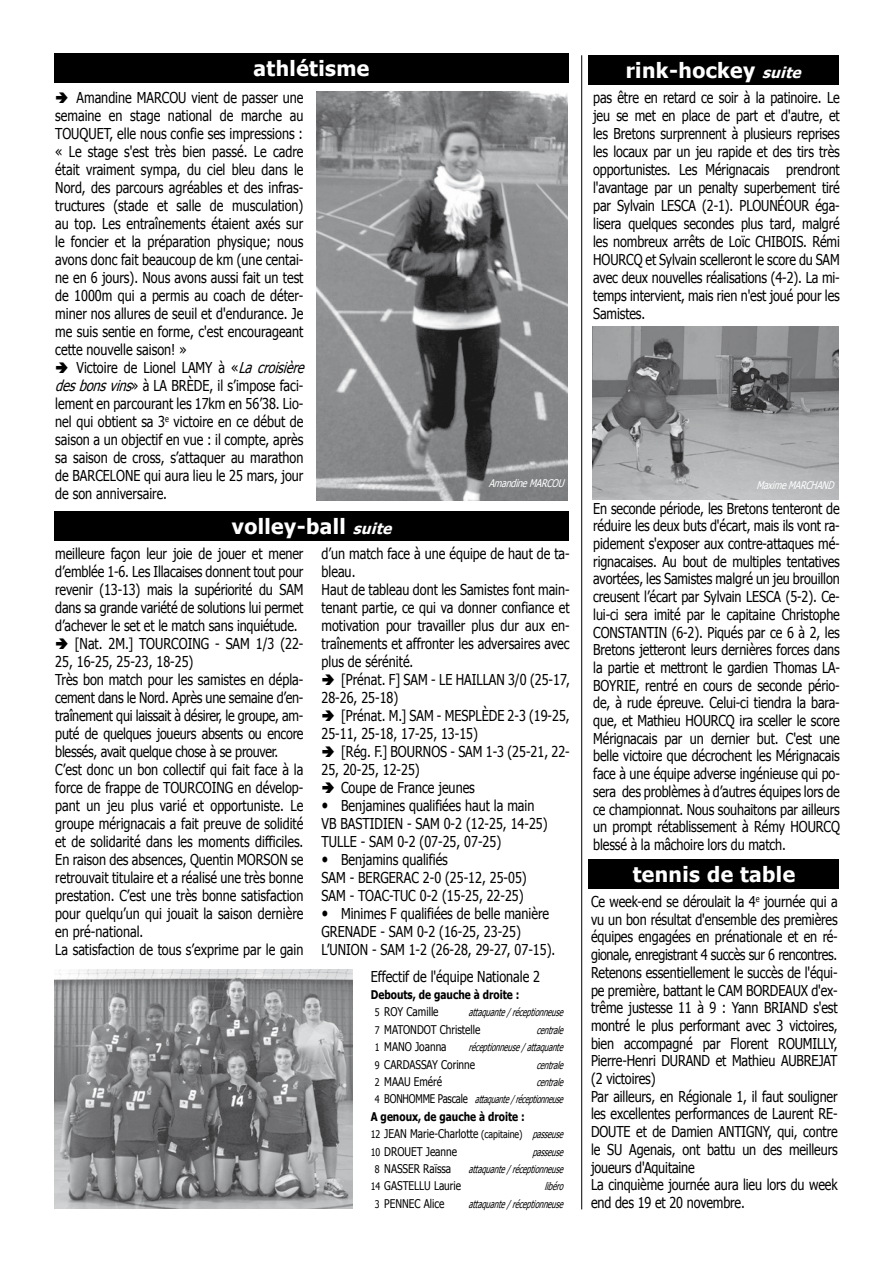
<style>
.page{position:relative;width:893px;height:1263px;background:#fff}
.page>*{position:absolute;margin:0;border:0;box-sizing:border-box;transform-origin:0 0}
.t1{font:700 21px "Tahoma";letter-spacing:.02em;color:#fff}
.t2{font:15px/18px "Tahoma";letter-spacing:-.005em;color:#000;scale:.84 1}
.t3{font:12px/17.4px "Tahoma";color:#000;scale:.84 1}
.t4{font:700 12px/17.4px "Tahoma";color:#000;scale:.84 1}
.t5{font:italic 10.5px/17.4px "Tahoma";color:#000;text-align:right;scale:.72 1}
.t6{font:italic 10.5px "Tahoma";color:#fff;scale:.85 1}
.s1{font-style:italic;font-size:15px}
.s2{font-style:italic}
.s3{font-weight:400;font-size:10.5px}
.s4{font-weight:400}
.s5{font-size:10.5px}
.s6{font-style:normal}
.s7{font-style:normal;font-size:12px}
.s8{font-weight:700}
.s9{font-style:italic;font-size:10.5px}
</style>
<div class="page">
<div style="left:588px;top:859px;width:251px;height:30px;background:#000"></div>
<div style="left:588px;top:55px;width:250px;height:30px;background:#000"></div>
<div style="left:54px;top:53px;width:515px;height:30px;background:#000"></div>
<div style="left:54px;top:511px;width:515px;height:30px;background:#000"></div>
<hr style="left:581px;top:55px;width:1px;height:1154px;background:#000">
<img style="left:317px;top:91px;width:251px;height:410px">
<img style="left:54px;top:970px;width:299px;height:238px">
<img style="left:592px;top:326px;width:246px;height:173px">
<h1 class="t1" style="left:254px;top:54px;width:117px">athlétisme</h1>
<h1 class="t1" style="left:626px;top:56px;width:182px">rink-hockey <span class="s1">suite</span></h1>
<p class="t2" style="left:55px;top:88px;width:297px;text-align:justify;text-indent:21px">Amandine Marcou vient de passer une semaine en stage national de marche au TOUQUET, elle nous confie ses impressions : « Le stage s'est très bien passé. Le cadre était vraiment sympa, du ciel bleu dans le Nord, des parcours agréables et des infras&shy;tructures (stade et salle de musculation) au top. Les entraînements étaient axés sur le foncier et la préparation physique; nous avons donc fait beaucoup de km (une centai&shy;ne en 6 jours). Nous avons aussi fait un test de 1000m qui a permis au coach de déter&shy;miner nos allures de seuil et d'endurance. Je me suis sentie en forme, c'est encourageant cette nouvelle saison! »</p>
<p class="t2" style="left:55px;top:358px;width:303px;text-indent:21px">Victoire de Lionel LAMY à «<span class="s2">Lacroisière desbonsvins</span>» à LA BRÈDE, il s’impose faci&shy;lement en parcourant les 17km en 56’38. Lio&shy;nel qui obtient sa 3<sup>e</sup> victoire en ce début de saison a un objectif en vue : il compte, après sa saison de cross, s’attaquer au marathon de BARCELONE qui aura lieu le 25 mars, jour de son anniversaire.</p>
<p class="t2" style="left:593px;top:88px;width:295px;text-align:justify">pas être en retard ce soir à la patinoire. Le jeu se met en place de part et d'autre, et les Bretons surprennent à plusieurs reprises les locaux par un jeu rapide et des tirs très opportunistes. Les Mérignacais prendront l'avantage par un penalty superbement tiré par Sylvain LESCA (2-1). PLOUNÉOUR éga&shy;lisera quelques secondes plus tard, malgré les nombreux arrêts de Loïc CHIBOIS. Rémi HOURCQ et Sylvain scelleront le score du SAM avec deux nouvelles réalisations (4-2). La mi&shy;temps intervient, mais rien n'est joué pour les Samistes.</p>
<p class="t6" style="left:489px;top:476px;width:83px">AmandineMarcou</p>
<p class="t6" style="left:756px;top:478px;width:72px">MaximeMarchand</p>
<h1 class="t1" style="left:232px;top:512px;width:166px">volley-ball <span class="s1">suite</span></h1>
<p class="t2" style="left:55px;top:544px;width:297px">meilleure façon leur joie de jouer et mener</p>
<p class="t2" style="left:55px;top:562px;width:297px">d’emblée 1-6. Les Illacaises donnent tout pour</p>
<p class="t2" style="left:55px;top:580px;width:297px">revenir (13-13) mais la supériorité du SAM</p>
<p class="t2" style="left:55px;top:598px;width:297px">dans sa grande variété de solutions lui permet</p>
<p class="t2" style="left:55px;top:616px;width:290px">d’achever le set et le match sans inquiétude.</p>
<p class="t2" style="left:75px;top:634px;width:134px">[Nat. 2M.] Tourcoing</p>
<p class="t2" style="left:215px;top:634px;width:107px">- SAM 1/3 (22-</p>
<p class="t2" style="left:55px;top:652px;width:297px">25, 16-25, 25-23, 18-25)<br>Très bon match pour les samistes en dépla&shy;cement dans le Nord. Après une semaine d’en&shy;traînement qui laissait à désirer, le groupe, am&shy;puté de quelques joueurs absents ou encore blessés, avait quelque chose à se prouver.<br>C’est donc un bon collectif qui fait face à la force de frappe de Tourcoing</p>
<p class="t2" style="left:55px;top:778px;width:297px;text-align:justify;text-indent:182px">en dévelop&shy;pant un jeu plus varié et opportuniste. Le groupe mérignacais a fait preuve de solidité et de solidarité dans les moments difficiles.<br>En raison des absences, Quentin Morson</p>
<p class="t2" style="left:55px;top:850px;width:297px;text-indent:236px">se retrouvait titulaire et a réalisé une très bonne prestation. C’est une très bonne satisfaction pour quelqu’un qui jouait la saison dernière en pré-national.<br>La satisfaction de tous s’exprime par le gain</p>
<p class="t2" style="left:322px;top:544px;width:297px">d’un match face à une équipe de haut de ta&shy;bleau.<br>Haut de tableau dont les Samistes font main&shy;tenant partie, ce qui va donner confiance et motivation pour travailler plus dur aux en&shy;traînements et affronter les adversaires avec plus de sérénité.</p>
<p class="t2" style="left:322px;top:670px;width:297px;text-indent:19px">[Prénat. F] SAM - Le Hai llan 3/0 (25-17,<br>28-26, 25-18)</p>
<p class="t2" style="left:341px;top:706px;width:274px">[Prénat. M.] SAM - Mesplède 2-3 (19-25,</p>
<p class="t2" style="left:322px;top:724px;width:188px">25-11, 25-18, 17-25, 13-15)</p>
<p class="t2" style="left:341px;top:742px;width:79px">[Rég. F.] Bournos</p>
<p class="t2" style="left:451px;top:742px;width:143px">- SAM 1-3 (25-21, 22-</p>
<p class="t2" style="left:322px;top:760px;width:118px">25, 20-25, 12-25)</p>
<p class="t2" style="left:341px;top:778px;width:161px">Coupe de France jeunes</p>
<p class="t2" style="left:341px;top:796px;width:232px">Benjamines qualifiées haut la main</p>
<p class="t2" style="left:322px;top:814px;width:41px">VB Bastidien</p>
<p class="t2" style="left:407px;top:814px;width:169px">- SAM 0-2 (12-25, 14-25)</p>
<p class="t2" style="left:322px;top:832px;width:215px">Tulle - SAM 0-2 (07-25, 07-25)</p>
<p class="t2" style="left:341px;top:850px;width:129px">Benjamins qualifiés</p>
<p class="t2" style="left:322px;top:868px;width:63px">SAM - Bergera</p>
<p class="t2" style="left:411px;top:868px;width:139px">c 2-0 (25-12, 25-05)</p>
<p class="t2" style="left:322px;top:886px;width:242px">SAM - TOAC-TUC 0-2 (15-25, 22-25)</p>
<p class="t2" style="left:341px;top:904px;width:249px">Minimes F qualifiées de belle manière</p>
<p class="t2" style="left:322px;top:922px;width:20px">Grenade</p>
<p class="t2" style="left:380px;top:922px;width:169px">- SAM 0-2 (16-25, 23-25)</p>
<p class="t2" style="left:322px;top:940px;width:29px">L’Union</p>
<p class="t2" style="left:371px;top:935px;width:221px;line-height:26.5px">- SAM 1-2 (26-28, 29-27, 07-15).<br>Effectif de l'équipe Nationale 2</p>
<p class="t4" style="left:375px;top:985px;width:174px;text-indent:-4px">Debouts, de gauche à droite :<br><span class="s3">5</span> <span class="s4">ROY Camille</span></p>
<p class="t5" style="left:468px;top:1003px;width:138px">attaquante/ réceptionneuse</p>
<p class="t3" style="left:375px;top:1020px;width:127px"><span class="s5">7</span> MATONDOT Christelle</p>
<p class="t5" style="left:536px;top:1021px;width:43px">centrale</p>
<p class="t3" style="left:375px;top:1037px;width:87px"><span class="s5">1</span> MANO Joanna</p>
<p class="t5" style="left:468px;top:1038px;width:138px">réceptionneuse/ attaquante</p>
<p class="t3" style="left:375px;top:1055px;width:121px"><span class="s5">9</span> CARDASSAY Corinne</p>
<p class="t5" style="left:536px;top:1055px;width:43px">centrale</p>
<p class="t3" style="left:375px;top:1072px;width:81px"><span class="s5">2</span> MAAU Eméré</p>
<p class="t5" style="left:375px;top:1073px;width:268px">centrale<br><span class="s6">4</span> <span class="s7">B O N H O M M E P a s c a l e</span> attaquante/ réceptionneuse</p>
<p class="t3" style="left:371px;top:1107px;width:235px"><span class="s8">A genoux, de gauche à droite :<br></span><span class="s5">12</span> JEAN Marie-Charlotte <span class="s5">(capitaine)</span> <span class="s9">passeuse<br></span><span class="s5">10</span> DROUET Jeanne</p>
<p class="t5" style="left:532px;top:1142px;width:49px">passeuse</p>
<p class="t3" style="left:375px;top:1159px;width:92px"><span class="s5">8</span> NASSER Raïssa</p>
<p class="t5" style="left:468px;top:1160px;width:138px">attaquante/ réceptionneuse</p>
<p class="t3" style="left:371px;top:1177px;width:109px"><span class="s5">14</span> GASTELLU Laurie</p>
<p class="t5" style="left:544px;top:1177px;width:32px">libéro</p>
<p class="t3" style="left:375px;top:1194px;width:84px"><span class="s5">3</span> PENNEC Alice</p>
<p class="t5" style="left:468px;top:1195px;width:138px">attaquante/ réceptionneuse</p>
<p class="t2" style="left:593px;top:499px;width:295px;text-align:justify">En seconde période, les Bretons tenteront de réduire les deux buts d'écart, mais ils vont ra&shy;pidement s'exposer aux contre-attaques mé&shy;rignacaises. Au bout de multiples tentatives avortées, les Samistes malgré un jeu brouillon creusent l’écart par Sylvain LESCA (5-2). Ce&shy;lui-ci sera imité par le capitaine Christophe Constantin</p>
<p class="t2" style="left:593px;top:622px;width:295px;text-align:justify;text-indent:78px">(6-2). Piqués par ce 6 à 2, les Bretons jetteront leurs dernières forces dans la partie et mettront le gardien Thomas LA-BOYRIE, rentré en cours de seconde pério&shy;de, à rude épreuve. Celui-ci tiendra la bara&shy;que, et Mathieu HOURCQ ira sceller le score Mérignacais par un dernier but. C'est une belle victoire que décrochent les Mérignacais face à une équipe adverse ingénieuse qui po&shy;sera des problèmes à d’autres équipes lors de ce championnat. Nous souhaitons par ailleurs un prompt rétablissement à Rémy HOURCQ blessé à la mâchoire lors du match.</p>
<h1 class="t1" style="left:633px;top:859px;width:164px">tennis de table</h1>
<p class="t2" style="left:591px;top:892px;width:295px;text-align:justify">Ce week-end se déroulait la 4<sup>e</sup> journée qui a vu un bon résultat d'ensemble des premières équipes engagées en prénationale et en ré&shy;gionale, enregistrant 4 succès sur 6 rencontres.<br>Retenons essentiellement le succès de l'équi&shy;pe première, battant le CAM Bordeaux</p>
<p class="t2" style="left:591px;top:980px;width:295px;text-indent:220px">d'ex&shy;trême justesse 11 à 9 : Yann BRIAND s'est montré le plus performant avec 3 victoires, bien accompagné par Florent ROUMILLY, Pierre-Henri DURAND et Mathieu AUBREJAT (2 victoires)<br>Par ailleurs, en Régionale 1, il faut souligner les excellentes performances de Laurent RE-DOUTE et de Damien ANTIGNY, qui, contre le SU Agenais, ont battu un des meilleurs joueurs d'Aquitaine<br>La cinquième journée aura lieu lors du week end des 19 et 20 novembre.</p>
</div>
